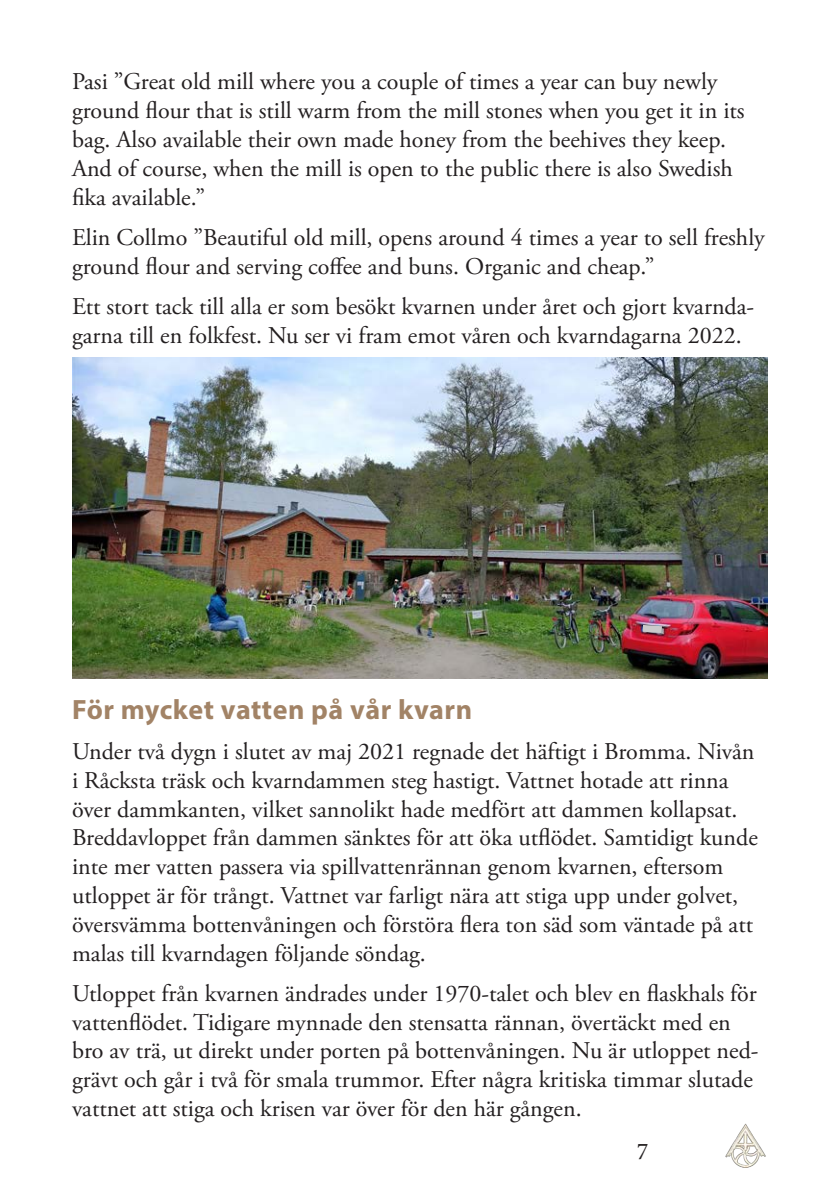
<style>
.page{position:relative;width:840px;height:1191px;background:#fff}
.page>*{position:absolute;margin:0;border:0;box-sizing:border-box;transform-origin:0 0}
.Rubrik_1{font:700 28px "Myriad Pro";letter-spacing:.02em;color:#a28366}
.Stycke{font:24px/28.8px "Adobe Garamond Pro";color:#231f20}
.t1{font:24px "Minion Pro";color:#231f20}
</style>
<div class="page">
<img style="left:725px;top:1123px;width:41px;height:44px">
<img style="left:72px;top:357px;width:695px;height:321px">
<svg style="left:642px;top:625px;width:19px;height:8px"></svg>
<p class="Stycke" style="left:72px;top:68px;width:673px">Pasi ”Great old mill where you a couple of times a year can buy newly ground flour that is still warm from the mill stones when you get it in its bag. Also available their own made honey from the beehives they keep.<br>And of course, when the mill is open to the public there is also Swedish fika available.”</p>
<p class="Stycke" style="left:72px;top:224px;width:693px">Elin Collmo ”Beautiful old mill, opens around 4 times a year to sell freshly ground flour and serving coffee and buns. Organic and cheap.”</p>
<p class="Stycke" style="left:72px;top:293px;width:683px">Ett stort tack till alla er som besökt kvarnen under året och gjort kvarnda&shy;garna till en folkfest. Nu ser vi fram emot våren och kvarndagarna 2022.</p>
<p class="Rubrik_1" style="left:72px;top:691px;width:401px">För mycket vatten på vår kvarn</p>
<p class="Stycke" style="left:72px;top:738px;width:687px">Under två dygn i slutet av maj 2021 regnade det häftigt i Bromma. Nivån i Råcksta träsk och kvarndammen steg hastigt. Vattnet hotade att rinna över dammkanten, vilket sannolikt hade medfört att dammen kollapsat.<br>Breddavloppet från dammen sänktes för att öka utflödet. Samtidigt kunde inte mer vatten passera via spillvattenrännan genom kvarnen, eftersom utloppet är för trångt. Vattnet var farligt nära att stiga upp under golvet, översvämma bottenvåningen och förstöra flera ton säd som väntade på att malas till kvarndagen följande söndag.</p>
<p class="Stycke" style="left:72px;top:979px;width:687px">Utloppet från kvarnen ändrades under 1970-talet och blev en flaskhals för vattenflödet. Tidigare mynnade den stensatta rännan, övertäckt med en bro av trä, ut direkt under porten på bottenvåningen. Nu är utloppet ned&shy;grävt och går i två för smala trummor. Efter några kritiska timmar slutade vattnet att stiga och krisen var över för den här gången.</p>
<p class="t1" style="left:636px;top:1134px;width:13px">7</p>
</div>
